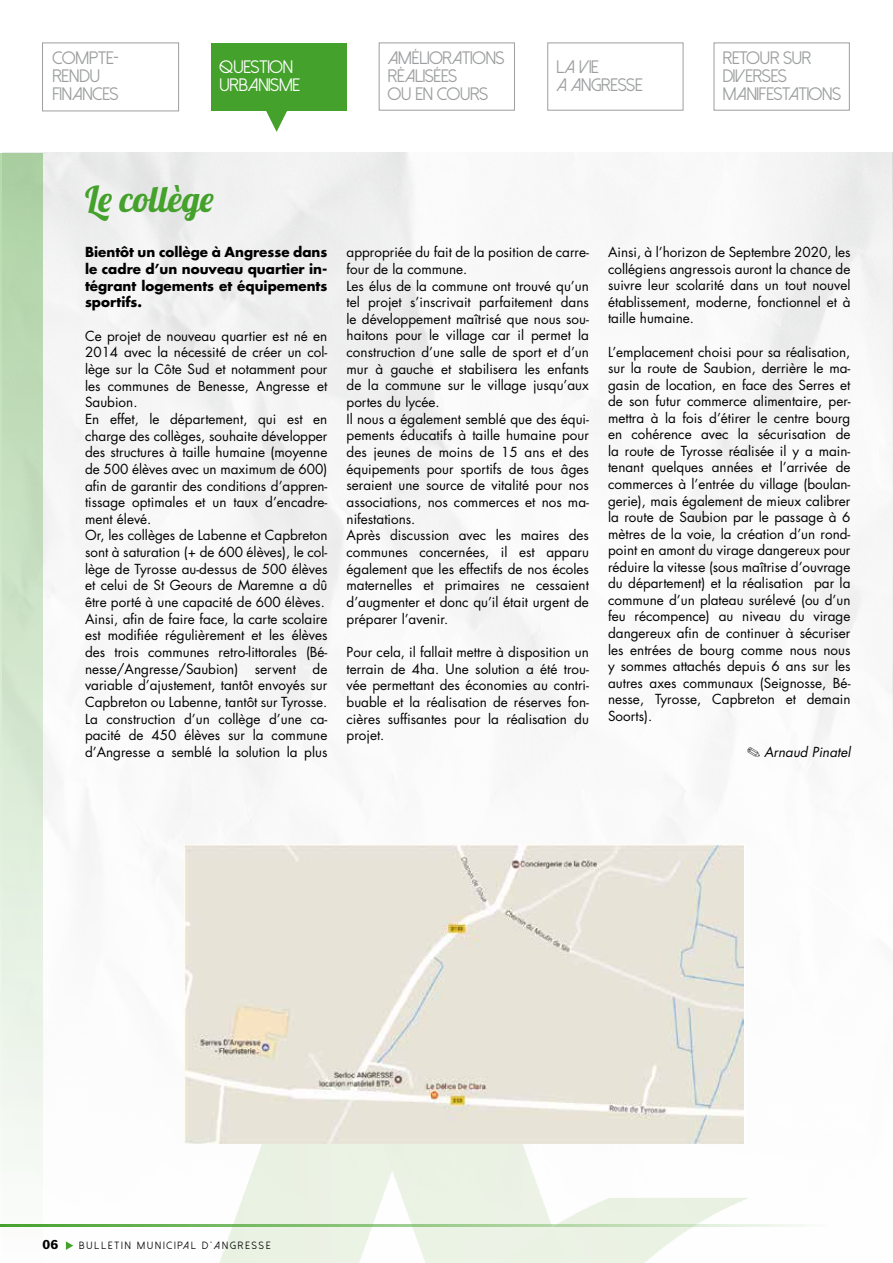
<style>
.page{position:relative;width:893px;height:1263px;background:#fff}
.page>*{position:absolute;margin:0;border:0;box-sizing:border-box;transform-origin:0 0}
.t1{font:36px "Lobster 1.4";color:#44a12b}
.t2{font:18px/18px "Dolce Vita";color:#9c9e9f}
.t3{font:18px/18px "Dolce Vita";color:#fff}
.t4{font:13.5px/16.6px "Futura";color:#000;text-align:justify}
.t5{font:700 13.5px/16.6px "Futura";color:#000;text-align:justify}
.t6{font:italic 13.5px "Futura";color:#000}
.t7{font:700 13.5px "News Gothic T";color:#000}
.t8{font:10.5px "Dolce Vita";letter-spacing:.2em;color:#000}
</style>
<div class="page">
<div style="left:0;top:153px;width:893px;height:1109px;background:#f8f9f9"></div>
<img style="left:168px;top:1068px;width:599px;height:195px">
<svg style="left:266px;top:110px;width:21px;height:22px"></svg>
<div style="left:0;top:153px;width:43px;height:1110px;background:linear-gradient(to bottom,#abd0a2,#fdfefd)"></div>
<hr style="left:0;top:1224px;width:829px;height:2px;background:#44a12b">
<svg style="left:66px;top:1241px;width:7px;height:9px"></svg>
<div style="left:42px;top:43px;width:137px;height:68px;border:1px solid #9c9e9f"></div>
<div style="left:212px;top:43px;width:135px;height:67px;background:#44a12b"></div>
<div style="left:379px;top:43px;width:136px;height:68px;border:1px solid #9c9e9f"></div>
<div style="left:547px;top:43px;width:136px;height:68px;border:1px solid #9c9e9f"></div>
<div style="left:714px;top:43px;width:136px;height:68px;border:1px solid #9c9e9f"></div>
<img style="left:185px;top:844px;width:558px;height:300px">
<h2 class="t2" style="left:52px;top:50px;width:21px">COMPTE</h2>
<h2 class="t2" style="left:114px;top:50px;width:6px">-</h2>
<h2 class="t2" style="left:52px;top:68px;width:11px">RENDU<br>FINANCES</h2>
<h2 class="t3" style="left:220px;top:58px;width:82px">QUESTION<br>URBANISME</h2>
<h2 class="t2" style="left:388px;top:50px;width:61px">AMÉLIORATIONS<br>RÉALISÉES<br>OUENCOURS</h2>
<h2 class="t2" style="left:557px;top:58px;width:87px">LA VIE<br>A ANGRESSE</h2>
<h1 class="t1" style="left:85px;top:176px;width:130px">Le collège</h1>
<h2 class="t2" style="left:723px;top:50px;width:20px">RETOUR</h2>
<h2 class="t2" style="left:783px;top:50px;width:11px">SUR</h2>
<h2 class="t2" style="left:723px;top:68px;width:10px">DIVERSES<br>MANIFESTATIONS</h2>
<p class="t5" style="left:85px;top:244px;width:244px">Bientôt un collège à Angresse dans le cadre d’un nouveau quartier in&shy;tégrant logements et équipements sportifs.</p>
<p class="t4" style="left:85px;top:327px;width:244px;text-align:left">Ce projet de nouveau quartier est né en 2014 avec la nécessité de créer un col&shy;lège sur la Côte Sud et notamment pour les communes de Benesse, Angresse et Saubion.<br>En effet, le département, qui est en charge des collèges, souhaite développer des structures à taille humaine (moyenne de 500 élèves avec un maximum de 600) afin de garantir des conditions d’appren&shy;tissage optimales et un taux d’encadre&shy;ment élevé.<br>Or, les collèges de Labenne et Capbreton sont à saturation (+ de 600 élèves), le col&shy;lège de Tyrosse au-dessus de 500 élèves et celui de St Geours de Maremne a dû être porté à une capacité de 600 élèves.<br>Ainsi, afin de faire face, la carte scolaire est modifiée régulièrement et les élèves des trois communes retro-littorales (Bé&shy;nesse/Angresse/Saubion) servent de variable d’ajustement, tantôt envoyés sur Capbreton ou Labenne, tantôt sur Tyrosse.<br>La construction d’un collège d’une ca&shy;pacité de 450 élèves sur la commune d’Angresse a semblé la solution la plus</p>
<p class="t4" style="left:347px;top:244px;width:244px;text-align:left">appropriée du fait de la position de carre&shy;four de la commune.<br>Les élus de la commune ont trouvé qu’un tel projet s’inscrivait parfaitement dans le développement maîtrisé que nous sou&shy;haitons pour le village car il permet la construction d’une salle de sport et d’un mur à gauche et stabilisera les enfants de la commune sur le village jusqu’aux portes du lycée.<br>Il nous a également semblé que des équi&shy;pements éducatifs à taille humaine pour des jeunes de moins de 15 ans et des équipements pour sportifs de tous âges seraient une source de vitalité pour nos associations, nos commerces et nos ma&shy;nifestations.<br>Après discussion avec les maires des communes concernées, il est apparu également que les effectifs de nos écoles maternelles et primaires ne cessaient d’augmenter et donc qu’il était urgent de préparer l’avenir.</p>
<p class="t4" style="left:347px;top:643px;width:244px">Pour cela, il fallait mettre à disposition un terrain de 4ha. Une solution a été trou&shy;vée permettant des économies au contri&shy;buable et la réalisation de réserves fon&shy;cières suffisantes pour la réalisation du projet.</p>
<p class="t4" style="left:608px;top:244px;width:244px">Ainsi, à l’horizon de Septembre 2020, les collégiens angressois auront la chance de suivre leur scolarité dans un tout nouvel établissement, moderne, fonctionnel et à taille humaine.</p>
<p class="t4" style="left:608px;top:343px;width:244px">L’emplacement choisi pour sa réalisation, sur la route de Saubion, derrière le ma&shy;gasin de location, en face des Serres et de son futur commerce alimentaire, per&shy;mettra à la fois d’étirer le centre bourg en cohérence avec la sécurisation de la route de Tyrosse réalisée il y a main&shy;tenant quelques années et l’arrivée de commerces à l’entrée du village (boulan&shy;gerie), mais également de mieux calibrer la route de Saubion par le passage à 6 mètres de la voie, la création d’un rond&shy;point en amont du virage dangereux pour réduire la vitesse (sous maîtrise d’ouvrage du département) et la réalisation par la commune d’un plateau surélevé (ou d’un feu récompence) au niveau du virage dangereux afin de continuer à sécuriser les entrées de bourg comme nous nous y sommes attachés depuis 6 ans sur les autres axes communaux (Seignosse, Bé&shy;nesse, Tyrosse, Capbreton et demain Soorts).</p>
<p class="t6" style="left:747px;top:743px;width:105px">✎ Arnaud Pinatel</p>
<p class="t7" style="left:43px;top:1237px;width:17px">06</p>
<p class="t8" style="left:79px;top:1240px;width:193px">BULLETIN MUNICIPAL D’ANGRESSE</p>
</div>
